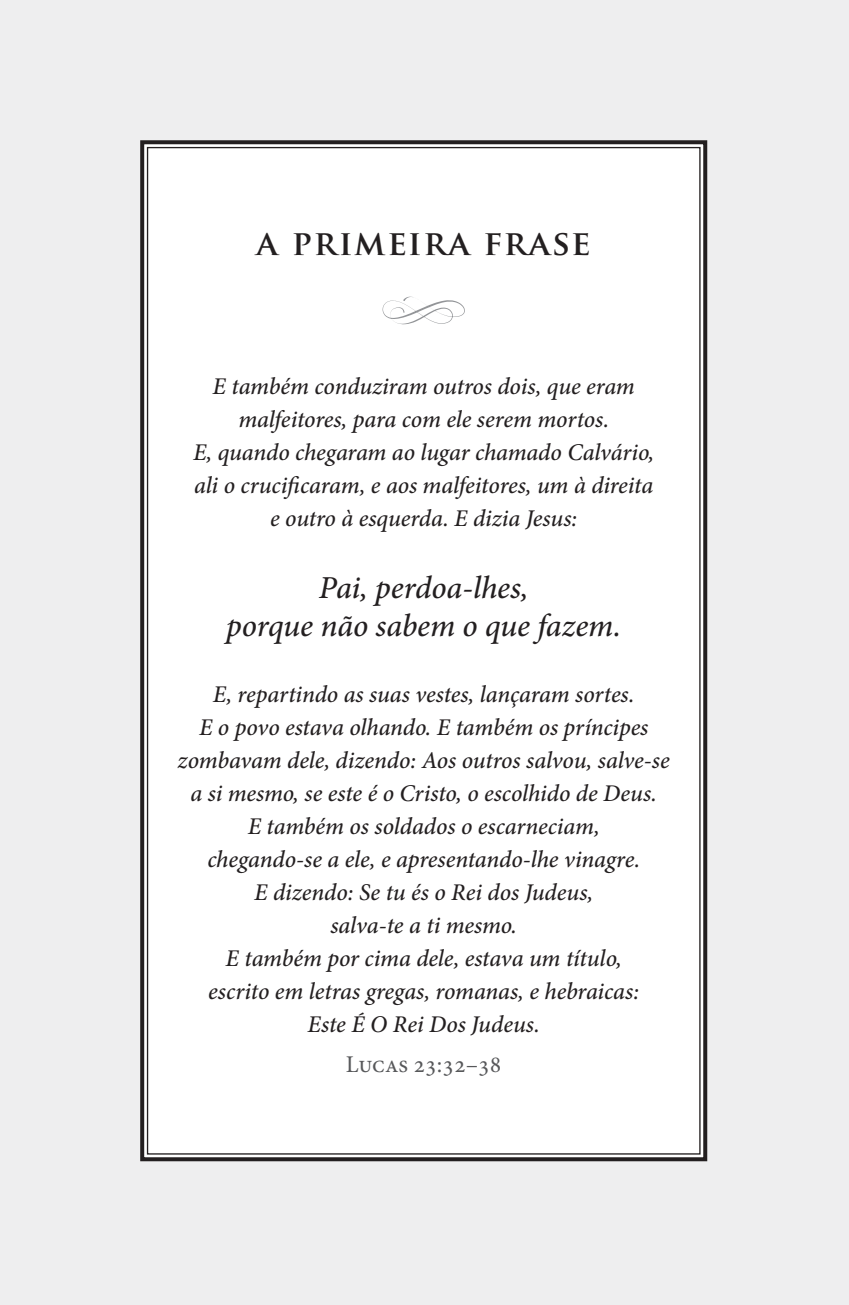
<style>
.page{position:relative;width:849px;height:1305px;background:#fff}
.page>*{position:absolute;margin:0;border:0;box-sizing:border-box;transform-origin:0 0}
.t1{font:700 34px "Trajan Pro";letter-spacing:.05em;color:#231f20}
.t2{font:italic 500 32px/38.4px "Minion Pro";letter-spacing:-.005em;color:#231f20;text-align:center}
.t3{font:italic 500 24px/33px "Minion Pro";letter-spacing:-.005em;color:#231f20;text-align:center}
.t4{font:24px "Minion Pro";color:#57585a}
</style>
<div class="page">
<div style="left:0;top:0;width:849px;height:1304px;background:#eeeeef"></div>
<div style="left:140px;top:140px;width:568px;height:1022px;background:#fff"></div>
<svg style="left:382px;top:296px;width:83px;height:28px;background:#f2f2f3"></svg>
<h1 class="t1" style="left:257px;top:222px;width:336px">A PRIMEIRA FRASE</h1>
<p class="t3" style="left:193px;top:370px;width:463px">E também conduziram outros dois, que eram malfeitores, para com ele serem mortos.<br>E, quando chegaram ao lugar chamado Calvário, ali o crucificaram, e aos malfeitores, um à direita e outro à esquerda. E dizia Jesus:</p>
<h2 class="t2" style="left:226px;top:568px;width:396px">Pai, perdoa‑lhes,<br>porque não sabem o que fazem.</h2>
<p class="t3" style="left:178px;top:678px;width:494px">E, repartindo as suas vestes, lançaram sortes.<br>E o povo estava olhando. E também os príncipes zombavam dele, dizendo: Aos outros salvou, salve‑se a si mesmo, se este é o Cristo, o escolhido de Deus.<br>E também os soldados o escarneciam,<br>chegando‑se a ele, e apresentando‑lhe vinagre.<br>E dizendo: Se tu és o Rei dos Judeus,<br>salva‑te a ti mesmo.<br>E também por cima dele, estava um título,<br>escrito em letras gregas, romanas, e hebraicas:<br>Este É O Rei Dos Judeus.</p>
<p class="t4" style="left:346px;top:1048px;width:157px">Lucas 23:32–38</p>
</div>
